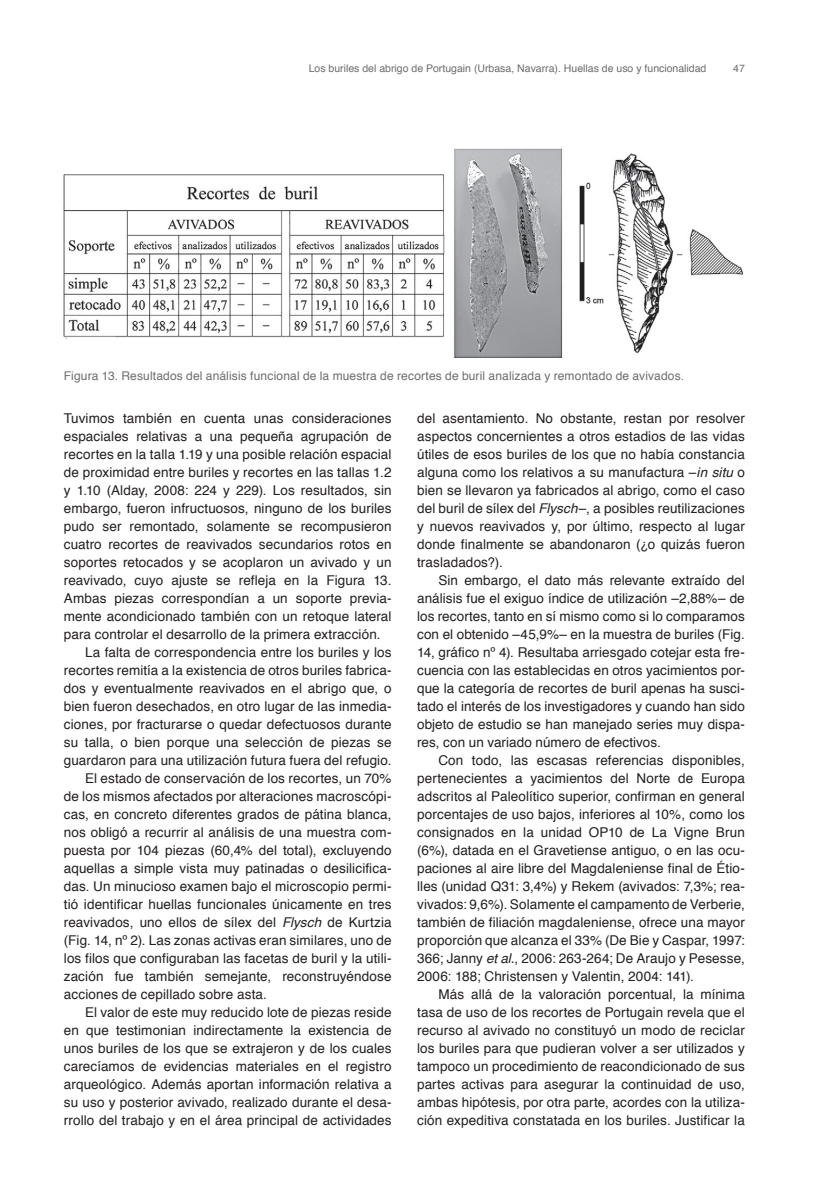
<style>
.page{position:relative;width:830px;height:1191px;background:#fff}
.page>*{position:absolute;margin:0;border:0;box-sizing:border-box;transform-origin:0 0}
.t1{font:13.5px/18px "Helvetica";letter-spacing:.01em;color:#231f20;text-align:justify}
.t2{font:12px "Helvetica";letter-spacing:.01em;color:#6c6d70}
.t3{font:10.5px "Helvetica";color:#6c6d70}
.s1{font-style:italic}
</style>
<div class="page">
<img style="left:64px;top:149px;width:679px;height:209px">
<p class="t3" style="left:308px;top:64px;width:399px">Los buriles del abrigo de Portugain (Urbasa, Navarra). Huellas de uso y funcionalidad</p>
<p class="t3" style="left:732px;top:64px;width:13px">47</p>
<p class="t2" style="left:64px;top:371px;width:621px">Figura 13. Resultados del análisis funcional de la muestra de recortes de buril analizada y remontado de avivados.</p>
<p class="t1" style="left:64px;top:410px;width:329px">Tuvimos también en cuenta unas consideraciones</p>
<p class="t1" style="left:64px;top:428px;width:329px">espaciales relativas a una pequeña agrupación de</p>
<p class="t1" style="left:64px;top:446px;width:329px">recortes en la talla 1.19 y una posible relación espacial</p>
<p class="t1" style="left:64px;top:464px;width:329px">de proximidad entre buriles y recortes en las tallas 1.2</p>
<p class="t1" style="left:64px;top:482px;width:329px">y 1.10 (Alday, 2008: 224 y 229). Los resultados, sin</p>
<p class="t1" style="left:64px;top:500px;width:329px">embargo, fueron infructuosos, ninguno de los buriles</p>
<p class="t1" style="left:64px;top:518px;width:329px">pudo ser remontado, solamente se recompusieron</p>
<p class="t1" style="left:64px;top:536px;width:329px">cuatro recortes de reavivados secundarios rotos en</p>
<p class="t1" style="left:64px;top:554px;width:329px">soportes retocados y se acoplaron un avivado y un</p>
<p class="t1" style="left:64px;top:572px;width:329px">reavivado, cuyo ajuste se refleja en la Figura 13.</p>
<p class="t1" style="left:64px;top:590px;width:329px">Ambas piezas correspondían a un soporte previa-</p>
<p class="t1" style="left:64px;top:608px;width:329px">mente acondicionado también con un retoque lateral</p>
<p class="t1" style="left:64px;top:626px;width:318px">para controlar el desarrollo de la primera extracción.</p>
<p class="t1" style="left:85px;top:644px;width:308px">La falta de correspondencia entre los buriles y los</p>
<p class="t1" style="left:64px;top:662px;width:329px">recortes remitía a la existencia de otros buriles fabrica-</p>
<p class="t1" style="left:64px;top:680px;width:329px">dos y eventualmente reavivados en el abrigo que, o</p>
<p class="t1" style="left:64px;top:698px;width:329px">bien fueron desechados, en otro lugar de las inmedia-</p>
<p class="t1" style="left:64px;top:716px;width:329px">ciones, por fracturarse o quedar defectuosos durante</p>
<p class="t1" style="left:64px;top:734px;width:329px">su talla, o bien porque una selección de piezas se</p>
<p class="t1" style="left:64px;top:752px;width:329px">guardaron para una utilización futura fuera del refugio.</p>
<p class="t1" style="left:85px;top:770px;width:308px">El estado de conservación de los recortes, un 70%</p>
<p class="t1" style="left:64px;top:788px;width:329px">de los mismos afectados por alteraciones macroscópi-</p>
<p class="t1" style="left:64px;top:806px;width:329px">cas, en concreto diferentes grados de pátina blanca,</p>
<p class="t1" style="left:64px;top:824px;width:329px">nos obligó a recurrir al análisis de una muestra com-</p>
<p class="t1" style="left:64px;top:842px;width:329px">puesta por 104 piezas (60,4% del total), excluyendo</p>
<p class="t1" style="left:64px;top:860px;width:329px">aquellas a simple vista muy patinadas o desilicifica-</p>
<p class="t1" style="left:64px;top:878px;width:329px">das. Un minucioso examen bajo el microscopio permi-</p>
<p class="t1" style="left:64px;top:896px;width:329px">tió identificar huellas funcionales únicamente en tres</p>
<p class="t1" style="left:64px;top:914px;width:329px">reavivados, uno ellos de sílex del <span class="s1">Flysch</span> de Kurtzia</p>
<p class="t1" style="left:64px;top:932px;width:329px">(Fig. 14, nº 2). Las zonas activas eran similares, uno de</p>
<p class="t1" style="left:64px;top:950px;width:329px">los filos que configuraban las facetas de buril y la utili-</p>
<p class="t1" style="left:64px;top:968px;width:329px">zación fue también semejante, reconstruyéndose</p>
<p class="t1" style="left:64px;top:986px;width:204px">acciones de cepillado sobre asta.</p>
<p class="t1" style="left:85px;top:1004px;width:308px">El valor de este muy reducido lote de piezas reside</p>
<p class="t1" style="left:64px;top:1022px;width:329px">en que testimonian indirectamente la existencia de</p>
<p class="t1" style="left:64px;top:1040px;width:329px">unos buriles de los que se extrajeron y de los cuales</p>
<p class="t1" style="left:64px;top:1058px;width:329px">carecíamos de evidencias materiales en el registro</p>
<p class="t1" style="left:64px;top:1076px;width:329px">arqueológico. Además aportan información relativa a</p>
<p class="t1" style="left:64px;top:1094px;width:329px">su uso y posterior avivado, realizado durante el desa-</p>
<p class="t1" style="left:64px;top:1112px;width:329px">rrollo del trabajo y en el área principal de actividades</p>
<p class="t1" style="left:417px;top:410px;width:329px">del asentamiento. No obstante, restan por resolver aspectos concernientes a otros estadios de las vidas útiles de esos buriles de los que no había constancia alguna como los relativos a su manufactura –<span class="s1">in situ</span> o bien se llevaron ya fabricados al abrigo, como el caso del buril de sílex del <span class="s1">Flysch</span>–, a posibles reutilizaciones y nuevos reavivados y, por último, respecto al lugar donde finalmente se abandonaron (¿o quizás fueron trasladados?).</p>
<p class="t1" style="left:417px;top:572px;width:329px;text-indent:21px">Sin embargo, el dato más relevante extraído del análisis fue el exiguo índice de utilización –2,88%– de los recortes, tanto en sí mismo como si lo comparamos con el obtenido –45,9%– en la muestra de buriles (Fig.<br>14, gráfico nº 4). Resultaba arriesgado cotejar esta fre&shy;cuencia con las establecidas en otros yacimientos por&shy;que la categoría de recortes de buril apenas ha susci&shy;tado el interés de los investigadores y cuando han sido objeto de estudio se han manejado series muy dispa&shy;res, con un variado número de efectivos.</p>
<p class="t1" style="left:417px;top:752px;width:329px;text-indent:21px">Con todo, las escasas referencias disponibles, pertenecientes a yacimientos del Norte de Europa adscritos al Paleolítico superior, confirman en general porcentajes de uso bajos, inferiores al 10%, como los consignados en la unidad OP10 de La Vigne Brun (6%), datada en el Gravetiense antiguo, o en las ocu&shy;paciones al aire libre del Magdaleniense final de Étio&shy;lles (unidad Q31: 3,4%) y Rekem (avivados: 7,3%; rea&shy;vivados: 9,6%). Solamente el campamento de Verberie, también de filiación magdaleniense, ofrece una mayor proporción que alcanza el 33% (De Bie y Caspar, 1997:<br>366; Janny <span class="s1">et al.</span>, 2006: 263-264; De Araujo y Pesesse, 2006: 188; Christensen y Valentin, 2004: 141).</p>
<p class="t1" style="left:417px;top:986px;width:329px;text-indent:21px">Más allá de la valoración porcentual, la mínima tasa de uso de los recortes de Portugain revela que el recurso al avivado no constituyó un modo de reciclar los buriles para que pudieran volver a ser utilizados y tampoco un procedimiento de reacondicionado de sus partes activas para asegurar la continuidad de uso, ambas hipótesis, por otra parte, acordes con la utiliza&shy;ción expeditiva constatada en los buriles. Justificar la</p>
</div>
